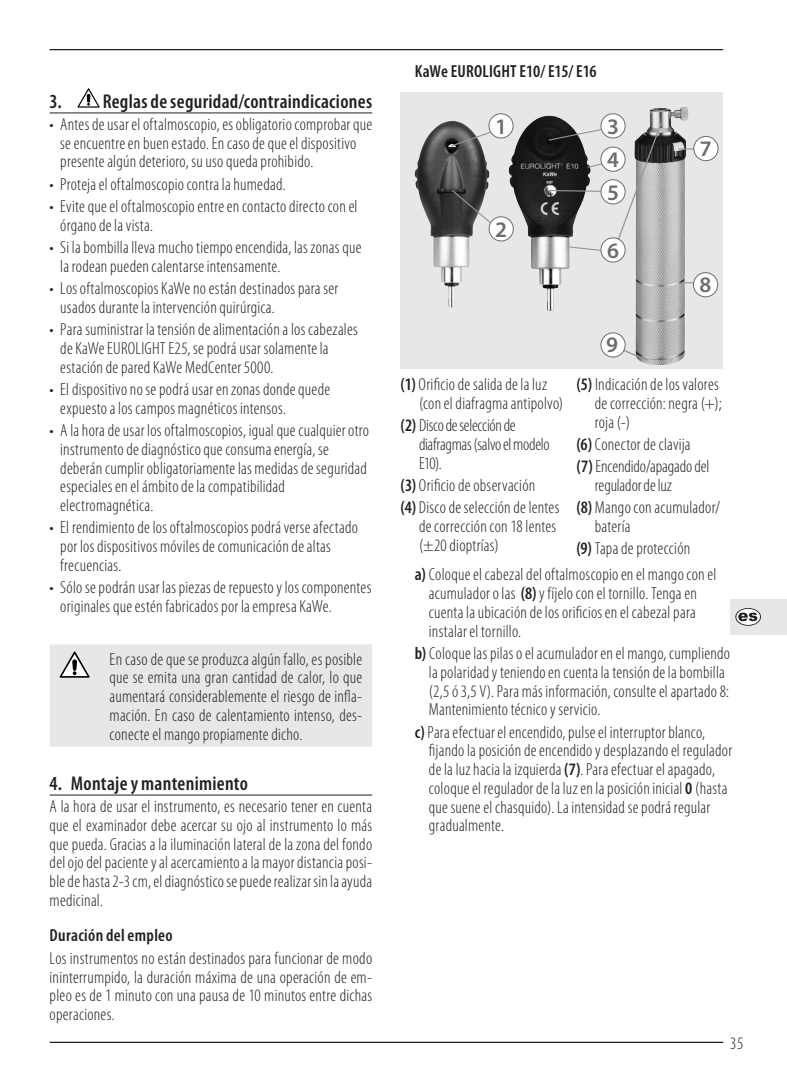
<style>
.page{position:relative;width:787px;height:1092px;background:#fff}
.page>*{position:absolute;margin:0;border:0;box-sizing:border-box;transform-origin:0 0}
.t1{font:600 22.25px "Myriad Pro";color:#6c6d70}
.t2{font:600 condensed 20px "Myriad Pro";letter-spacing:.015em;color:#231f20}
.DE_Fließtext{font:300 condensed 17.5px/18.8px "Myriad Pro";letter-spacing:.015em;color:#231f20}
.EUROLIGHT_E10_1-9{font:17.5px/18.8px "Myriad Variable Concept";letter-spacing:.015em;color:#231f20}
.EUROLIGHT_E10_1-9-2{font:300 condensed 17.5px/18.8px "Myriad Pro";letter-spacing:.01em;color:#231f20}
.EUROLIGHT_E10_a_b_c{font:17.5px/18.8px "Myriad Variable Concept";letter-spacing:.015em;color:#231f20}
.EUROLIGHT_E10_1-9-3{font:300 condensed 17.5px/18.8px "Myriad Pro";letter-spacing:-.015em;color:#231f20}
.DE_Fließtext-2{font:600 condensed 17.5px "Myriad Pro";color:#231f20}
.DE_Überschrift_2{font:600 condensed 17.5px "Myriad Pro";letter-spacing:.02em;color:#231f20}
.s1{font-weight:600}
.s2{font-family:"Myriad Pro";font-weight:600;font-stretch:condensed}
</style>
<div class="page">
<hr style="left:50px;top:1041px;width:673px;height:1px;background:#231f20">
<hr style="left:50px;top:49px;width:673px;height:1px;background:#231f20">
<hr style="left:50px;top:112px;width:322px;height:1px;background:#231f20">
<hr style="left:50px;top:794px;width:322px;height:1px;background:#231f20">
<svg style="left:77px;top:88px;width:23px;height:20px"></svg>
<div style="left:50px;top:644px;width:322px;height:102px;background:#e6e7e9"></div>
<div style="left:400px;top:93px;width:323px;height:276px;background:#e6e7e9"></div>
<hr style="left:672px;top:282px;width:35px;height:1px;background:#939598">
<img style="left:509px;top:115px;width:61px;height:196px">
<img style="left:414px;top:121px;width:75px;height:186px">
<svg style="left:450px;top:127px;width:52px;height:20px"></svg>
<img style="left:635px;top:107px;width:53px;height:259px">
<svg style="left:678px;top:148px;width:15px;height:1px"></svg>
<svg style="left:547px;top:121px;width:116px;height:132px"></svg>
<div style="left:693px;top:272px;width:24px;height:25px;background:#fff;border-radius:50%"></div>
<div style="left:693px;top:272px;width:25px;height:25px;border:1px solid #6c6d70;border-radius:50%"></div>
<div style="left:694px;top:136px;width:24px;height:25px;background:#fff;border-radius:50%"></div>
<div style="left:693px;top:136px;width:25px;height:25px;border:1px solid #6c6d70;border-radius:50%"></div>
<div style="left:601px;top:114px;width:24px;height:24px;background:#fff;border-radius:50%"></div>
<div style="left:600px;top:113px;width:25px;height:25px;border:1px solid #6c6d70;border-radius:50%"></div>
<div style="left:601px;top:147px;width:24px;height:24px;background:#fff;border-radius:50%"></div>
<div style="left:600px;top:147px;width:25px;height:25px;border:1px solid #6c6d70;border-radius:50%"></div>
<div style="left:601px;top:238px;width:24px;height:24px;background:#fff;border-radius:50%"></div>
<div style="left:600px;top:237px;width:25px;height:25px;border:1px solid #6c6d70;border-radius:50%"></div>
<div style="left:601px;top:180px;width:24px;height:24px;background:#fff;border-radius:50%"></div>
<div style="left:600px;top:179px;width:25px;height:25px;border:1px solid #6c6d70;border-radius:50%"></div>
<div style="left:489px;top:114px;width:24px;height:24px;background:#fff;border-radius:50%"></div>
<div style="left:488px;top:113px;width:25px;height:25px;border:1px solid #6c6d70;border-radius:50%"></div>
<svg style="left:611px;top:344px;width:38px;height:18px"></svg>
<div style="left:601px;top:333px;width:24px;height:24px;background:#fff;border-radius:50%"></div>
<div style="left:600px;top:332px;width:25px;height:25px;border:1px solid #6c6d70;border-radius:50%"></div>
<svg style="left:451px;top:189px;width:47px;height:42px"></svg>
<div style="left:489px;top:217px;width:24px;height:24px;background:#fff;border-radius:50%"></div>
<div style="left:489px;top:216px;width:24px;height:25px;border:1px solid #6c6d70;border-radius:50%"></div>
<div style="left:730px;top:599px;width:57px;height:35px;background:#e6e7e9"></div>
<svg style="left:735px;top:608px;width:26px;height:17px"></svg>
<svg style="left:736px;top:608px;width:24px;height:17px"></svg>
<svg style="left:738px;top:612px;width:19px;height:9px"></svg>
<p class="t2" style="left:50px;top:89px;width:324px">3. Reglas de seguridad/contraindicaciones</p>
<p class="DE_Fließtext" style="left:60px;top:115px;width:313px;text-indent:-11px">• Antes de usar el oftalmoscopio, es obligatorio comprobar que se encuentre en buen estado. En caso de que el dispositivo presente algún deterioro, su uso queda prohibido.</p>
<p class="DE_Fließtext" style="left:50px;top:175px;width:237px">• Proteja el oftalmoscopio contra la humedad.</p>
<p class="DE_Fließtext" style="left:60px;top:197px;width:299px;text-indent:-11px">• Evite que el oftalmoscopio entre en contacto directo con el órgano de la vista.</p>
<p class="DE_Fließtext" style="left:60px;top:238px;width:303px;text-indent:-11px">• Si la bombilla lleva mucho tiempo encendida, las zonas que la rodean pueden calentarse intensamente.</p>
<p class="DE_Fließtext" style="left:60px;top:279px;width:279px;text-indent:-11px">• Los oftalmoscopios KaWe no están destinados para ser usados durante la intervención quirúrgica.</p>
<p class="DE_Fließtext" style="left:60px;top:320px;width:299px;text-indent:-11px">• Para suministrar la tensión de alimentación a los cabezales de KaWe EUROLIGHT E25, se podrá usar solamente la estación de pared KaWe MedCenter 5000.</p>
<p class="DE_Fließtext" style="left:60px;top:380px;width:271px;text-indent:-11px">• El dispositivo no se podrá usar en zonas donde quede expuesto a los campos magnéticos intensos.</p>
<p class="DE_Fließtext" style="left:60px;top:421px;width:310px;text-indent:-11px">• A la hora de usar los oftalmoscopios, igual que cualquier otro instrumento de diagnóstico que consuma energía, se deberán cumplir obligatoriamente las medidas de seguridad especiales en el ámbito de la compatibilidad electromagnética.</p>
<p class="DE_Fließtext" style="left:60px;top:518px;width:299px;text-indent:-11px">• El rendimiento de los oftalmoscopios podrá verse afectado por los dispositivos móviles de comunicación de altas frecuencias.</p>
<p class="DE_Fließtext" style="left:60px;top:578px;width:313px;text-indent:-11px">• Sólo se podrán usar las piezas de repuesto y los componentes originales que estén fabricados por la empresa KaWe.</p>
<p class="DE_Fließtext" style="left:110px;top:649px;width:254px;text-align:justify">En caso de que se produzca algún fallo, es posible que se emita una gran cantidad de calor, lo que aumentará considerablemente el riesgo de infla&shy;mación. En caso de calentamiento intenso, des&shy;conecte el mango propiamente dicho.</p>
<p class="t2" style="left:50px;top:770px;width:200px">4. Montaje y mantenimiento</p>
<p class="DE_Fließtext" style="left:50px;top:797px;width:324px;text-align:justify">A la hora de usar el instrumento, es necesario tener en cuenta que el examinador debe acercar su ojo al instrumento lo más que pueda. Gracias a la iluminación lateral de la zona del fondo del ojo del paciente y al acercamiento a la mayor distancia posi&shy;ble de hasta 2-3 cm, el diagnóstico se puede realizar sin la ayuda medicinal.</p>
<p class="DE_Überschrift_2" style="left:50px;top:924px;width:125px">Duración del empleo</p>
<p class="DE_Fließtext" style="left:50px;top:948px;width:324px;text-align:justify">Los instrumentos no están destinados para funcionar de modo ininterrumpido, la duración máxima de una operación de em&shy;pleo es de 1 minuto con una pausa de 10 minutos entre dichas operaciones.</p>
<p class="DE_Fließtext-2" style="left:415px;top:60px;width:183px">KaWe EUROLIGHT E10/ E15/ E16</p>
<p class="t1" style="left:495px;top:112px;width:13px">1</p>
<p class="t1" style="left:495px;top:215px;width:13px">2</p>
<p class="t1" style="left:607px;top:112px;width:13px">3</p>
<p class="t1" style="left:607px;top:145px;width:13px">4</p>
<p class="t1" style="left:607px;top:178px;width:13px">5</p>
<p class="t1" style="left:607px;top:236px;width:13px">6</p>
<p class="t1" style="left:606px;top:331px;width:13px">9</p>
<p class="t1" style="left:700px;top:135px;width:13px">7</p>
<p class="t1" style="left:699px;top:271px;width:13px">8</p>
<p class="EUROLIGHT_E10_1-9-2" style="left:419px;top:375px;width:146px;text-indent:-18px"><span class="s1">(1)</span> Orificio de salida de la luz (con el diafragma antipolvo)</p>
<p class="EUROLIGHT_E10_1-9-3" style="left:419px;top:416px;width:132px;text-indent:-18px"><span class="s1">(2)</span> Disco de selección de diafragmas (salvo el modelo<br>E10).</p>
<p class="EUROLIGHT_E10_1-9-2" style="left:400px;top:476px;width:136px"><span class="s1">(3)</span> Orificio de observación</p>
<p class="EUROLIGHT_E10_1-9-2" style="left:419px;top:498px;width:142px;text-indent:-18px"><span class="s1">(4)</span> Disco de selección de lentes de corrección con 18 lentes (±20 dioptrías)</p>
<p class="EUROLIGHT_E10_1-9-2" style="left:595px;top:375px;width:128px;text-indent:-18px"><span class="s1">(5)</span> Indicación de los valores de corrección: negra (+); roja (-)</p>
<p class="EUROLIGHT_E10_1-9-2" style="left:576px;top:435px;width:116px"><span class="s1">(6)</span> Conector de clavija</p>
<p class="EUROLIGHT_E10_1-9-2" style="left:595px;top:457px;width:116px;text-indent:-18px"><span class="s1">(7)</span> Encendido/apagado del regulador de luz</p>
<p class="EUROLIGHT_E10_1-9-2" style="left:595px;top:498px;width:127px;text-indent:-18px"><span class="s1">(8)</span> Mango con acumulador/ batería</p>
<p class="DE_Fließtext" style="left:576px;top:539px;width:115px"><span class="s1">(9)</span> Tapa de protección</p>
<p class="EUROLIGHT_E10_1-9" style="left:429px;top:565px;width:289px;text-indent:-14px"><span class="s2">a)</span> Coloque el cabezal del oftalmoscopio en el mango con el acumulador o las (8) y fíjelo con el tornillo. Tenga en cuenta la ubicación de los orificios en el cabezal para instalar el tornillo.</p>
<p class="EUROLIGHT_E10_1-9" style="left:429px;top:643px;width:303px;text-indent:-14px">b) Coloque las pilas o el acumulador en el mango, cumpliendo la polaridad y teniendo en cuenta la tensión de la bombilla (2,5 ó 3,5 V). Para más información, consulte el apartado 8:<br>Mantenimiento técnico y servicio.</p>
<p class="EUROLIGHT_E10_a_b_c" style="left:429px;top:722px;width:305px;text-indent:-14px">c) Para efectuar el encendido, pulse el interruptor blanco, fijando la posición de encendido y desplazando el regulador de la luz hacia la izquierda (7). Para efectuar el apagado, coloque el regulador de la luz en la posición inicial 0 (hasta que suene el chasquido). La intensidad se podrá regular gradualmente.</p>
<p class="DE_Fließtext" style="left:730px;top:1034px;width:15px">35</p>
</div>
